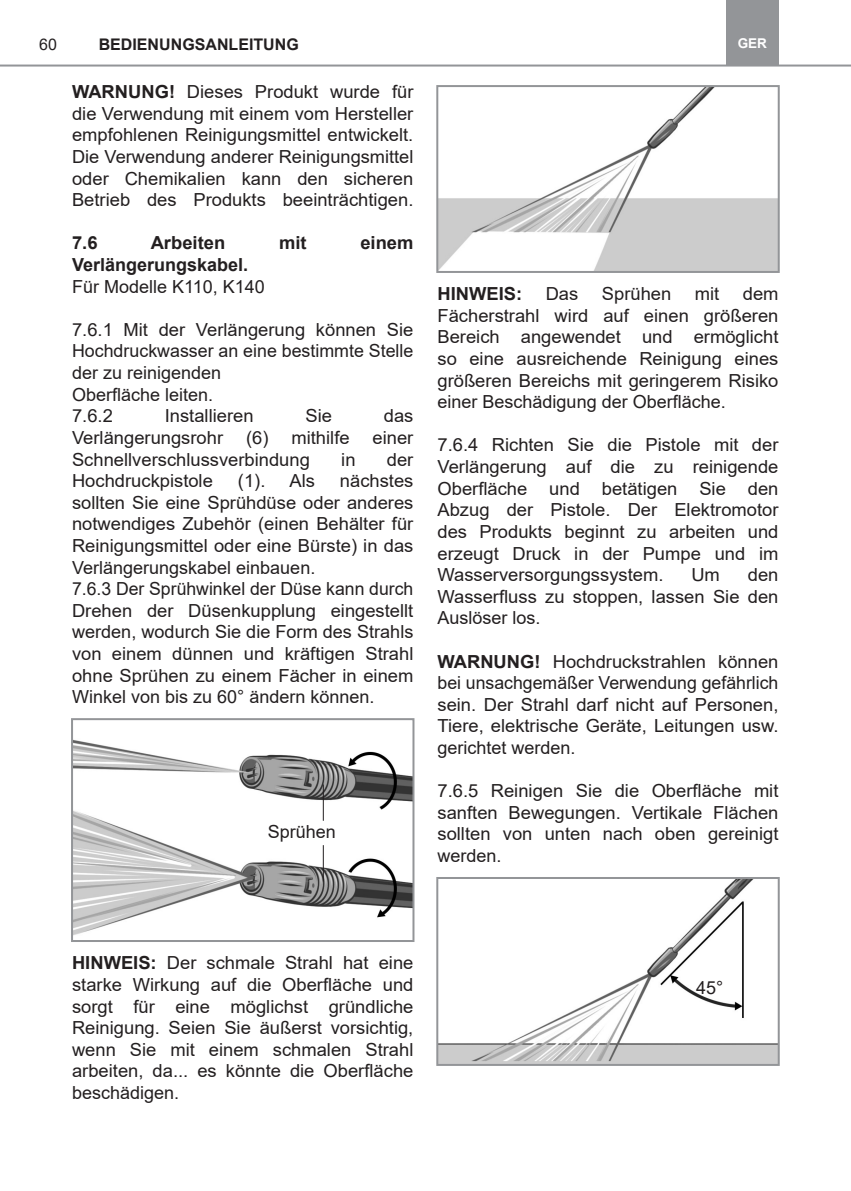
<style>
.page{position:relative;width:851px;height:1191px;background:#fff}
.page>*{position:absolute;margin:0;border:0;box-sizing:border-box;transform-origin:0 0}
.Текст{font:18px/21.6px "Arial";color:#231f20;text-align:justify}
.Текст-2{font:700 18px "Arial";color:#231f20}
.t1{font:700 16px "Arial";color:#231f20}
.t2{font:16px "Arial";color:#231f20}
.t3{font:700 13.6px "Arial";color:#fff}
.s1{font-weight:700}
</style>
<div class="page">
<img style="left:74px;top:740px;width:337px;height:195px">
<div style="left:71px;top:718px;width:343px;height:224px;border:2px solid #939598"></div>
<hr style="left:323px;top:784px;width:1px;height:36px;background:#231f20">
<hr style="left:323px;top:845px;width:1px;height:36px;background:#231f20">
<img style="left:439px;top:88px;width:337px;height:182px">
<div style="left:436px;top:85px;width:343px;height:188px;border:2px solid #939598"></div>
<img style="left:439px;top:880px;width:337px;height:183px">
<div style="left:436px;top:877px;width:343px;height:189px;border:2px solid #939598"></div>
<hr style="left:0;top:65px;width:850px;height:2px;background:#939598">
<div style="left:726px;top:0;width:52px;height:66px;background:#939598"></div>
<p class="t2" style="left:39px;top:33px;width:19px">60</p>
<p class="t1" style="left:99px;top:33px;width:201px">BEDIENUNGSANLEITUNG</p>
<p class="t3" style="left:737px;top:34px;width:31px">GER</p>
<p class="Текст" style="left:72px;top:81px;width:343px"><span class="s1">WARNUNG!</span> Dieses Produkt wurde für die Verwendung mit einem vom Hersteller empfohlenen Reinigungsmittel entwickelt.<br>Die Verwendung anderer Reinigungsmittel oder Chemikalien kann den sicheren Betrieb des Produkts beeinträchtigen.</p>
<p class="Текст-2" style="left:72px;top:230px;width:27px">7.6</p>
<p class="Текст-2" style="left:151px;top:230px;width:76px">Arbeiten</p>
<p class="Текст-2" style="left:279px;top:230px;width:29px">mit</p>
<p class="Текст-2" style="left:360px;top:230px;width:55px">einem</p>
<p class="Текст-2" style="left:72px;top:252px;width:178px">Verlängerungskabel.</p>
<p class="Текст" style="left:72px;top:275px;width:194px">Für Modelle K110, K140</p>
<p class="Текст" style="left:72px;top:319px;width:343px">7.6.1 Mit der Verlängerung können Sie Hochdruckwasser an eine bestimmte Stelle der zu reinigenden</p>
<p class="Текст" style="left:72px;top:383px;width:143px">Oberfläche leiten.</p>
<p class="Текст" style="left:72px;top:405px;width:42px">7.6.2</p>
<p class="Текст" style="left:165px;top:405px;width:90px">Installieren</p>
<p class="Текст" style="left:305px;top:405px;width:28px">Sie</p>
<p class="Текст" style="left:384px;top:405px;width:31px">das</p>
<p class="Текст" style="left:72px;top:427px;width:153px">Verlängerungsrohr</p>
<p class="Текст" style="left:246px;top:427px;width:105px">(6) mithilfe</p>
<p class="Текст" style="left:372px;top:427px;width:42px">einer</p>
<p class="Текст" style="left:72px;top:448px;width:239px">Schnellverschlussverbindung</p>
<p class="Текст" style="left:341px;top:448px;width:16px">in</p>
<p class="Текст" style="left:387px;top:448px;width:28px">der</p>
<p class="Текст" style="left:72px;top:470px;width:142px">Hochdruckpistole</p>
<p class="Текст" style="left:238px;top:470px;width:29px">(1).</p>
<p class="Текст" style="left:289px;top:470px;width:27px">Als</p>
<p class="Текст" style="left:72px;top:470px;width:343px;text-indent:268px">nächstes sollten Sie eine Sprühdüse oder anderes notwendiges Zubehör (einen Behälter für Reinigungsmittel oder eine Bürste) in das Verlängerungskabel einbauen.</p>
<p class="Текст" style="left:72px;top:578px;width:343px">7.6.3 Der Sprühwinkel der Düse kann durch Drehen der Düsenkupplung eingestellt werden, wodurch Sie die Form des Strahls von einem dünnen und kräftigen Strahl ohne Sprühen zu einem Fächer in einem Winkel von bis zu 60° ändern können.</p>
<p class="Текст" style="left:268px;top:821px;width:70px">Sprühen</p>
<p class="Текст-2" style="left:437px;top:281px;width:86px">HINWEIS:</p>
<p class="Текст" style="left:545px;top:283px;width:34px">Das</p>
<p class="Текст" style="left:601px;top:283px;width:71px">Sprühen</p>
<p class="Текст" style="left:694px;top:283px;width:26px">mit</p>
<p class="Текст" style="left:437px;top:283px;width:342px;text-indent:305px">dem Fächerstrahl wird auf einen größeren Bereich angewendet und ermöglicht so eine ausreichende Reinigung eines größeren Bereichs mit geringerem Risiko einer Beschädigung der Oberfläche.</p>
<p class="Текст" style="left:437px;top:434px;width:342px">7.6.4 Richten Sie die Pistole mit der Verlängerung auf die zu reinigende Oberfläche und betätigen Sie den Abzug der Pistole. Der Elektromotor des Produkts beginnt zu arbeiten und erzeugt Druck in der Pumpe und im Wasserversorgungssystem.</p>
<p class="Текст" style="left:437px;top:564px;width:342px;text-indent:310px">den Wasserfluss zu stoppen, lassen Sie den Auslöser los.</p>
<p class="Текст" style="left:437px;top:650px;width:342px"><span class="s1">WARNUNG!</span> Hochdruckstrahlen können bei unsachgemäßer Verwendung gefährlich sein. Der Strahl darf nicht auf Personen, Tiere, elektrische Geräte, Leitungen usw. gerichtet werden.</p>
<p class="Текст" style="left:437px;top:780px;width:342px">7.6.5 Reinigen Sie die Oberfläche mit sanften Bewegungen. Vertikale Flächen sollten von unten nach oben gereinigt werden.</p>
<p class="Текст" style="left:691px;top:564px;width:30px">Um</p>
<p class="Текст" style="left:72px;top:952px;width:343px"><span class="s1">HINWEIS:</span> Der schmale Strahl hat eine starke Wirkung auf die Oberfläche und sorgt für eine möglichst gründliche Reinigung. Seien Sie äußerst vorsichtig, wenn Sie mit einem schmalen Strahl arbeiten, da... es könnte die Oberfläche beschädigen.</p>
<p class="Текст" style="left:696px;top:976px;width:29px">45°</p>
</div>
